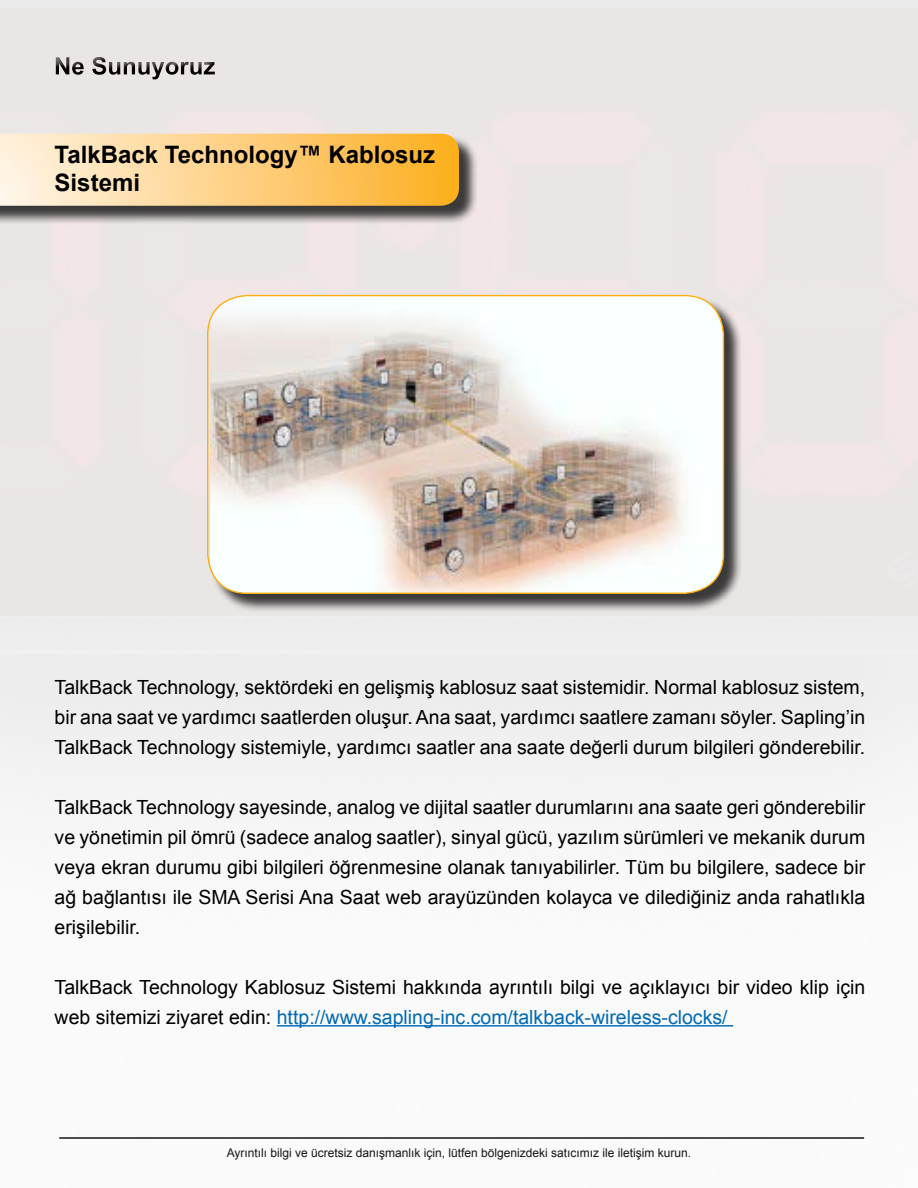
<style>
.page{position:relative;width:918px;height:1188px;background:#fff}
.page>*{position:absolute;margin:0;border:0;box-sizing:border-box;transform-origin:0 0}
.t1{font:700 24px/28.8px "Arial";color:#000}
.t2{font:19.5px/30px "Arial";color:#000;text-align:justify}
.t3{font:12px "Arial";color:#000}
.s1{color:#006ab6}
</style>
<div class="page">
<img style="left:0;top:0;width:918px;height:1139px">
<div style="left:0;top:136px;width:478px;height:89px;background:#000;opacity:.75"></div>
<svg style="left:0;top:134px;width:459px;height:72px;background:#fdd085"></svg>
<hr style="left:277px;top:1025px;width:456px;height:2px;background:#006ab6">
<div style="left:210px;top:297px;width:532px;height:315px;background:#000;opacity:.75"></div>
<img style="left:210px;top:296px;width:513px;height:297px">
<p class="t1" style="left:55px;top:141px;width:382px">TalkBack Technology™ Kablosuz<br>Sistemi</p>
<p class="t2" style="left:55px;top:672px;width:812px">TalkBack Technology, sektördeki en gelişmiş kablosuz saat sistemidir. Normal kablosuz sistem, bir ana saat ve yardımcı saatlerden oluşur. Ana saat, yardımcı saatlere zamanı söyler. Sapling’in TalkBack Technology sistemiyle, yardımcı saatler ana saate değerli durum bilgileri gönderebilir.</p>
<p class="t2" style="left:55px;top:792px;width:812px">TalkBack Technology sayesinde, analog ve dijital saatler durumlarını ana saate geri gönderebilir ve yönetimin pil ömrü (sadece analog saatler), sinyal gücü, yazılım sürümleri ve mekanik durum veya ekran durumu gibi bilgileri öğrenmesine olanak tanıyabilirler. Tüm bu bilgilere, sadece bir ağ bağlantısı ile SMA Serisi Ana Saat web arayüzünden kolayca ve dilediğiniz anda rahatlıkla erişilebilir.</p>
<p class="t2" style="left:55px;top:972px;width:812px">TalkBack Technology Kablosuz Sistemi hakkında ayrıntılı bilgi ve açıklayıcı bir video klip için web sitemizi ziyaret edin: <span class="s1">http://www.sapling-inc.com/talkback-wireless-clocks/</span></p>
<p class="t3" style="left:227px;top:1145px;width:466px">Ayrıntılı bilgi ve ücretsiz danışmanlık için, lütfen bölgenizdeki satıcımız ile iletişim kurun.</p>
</div>
